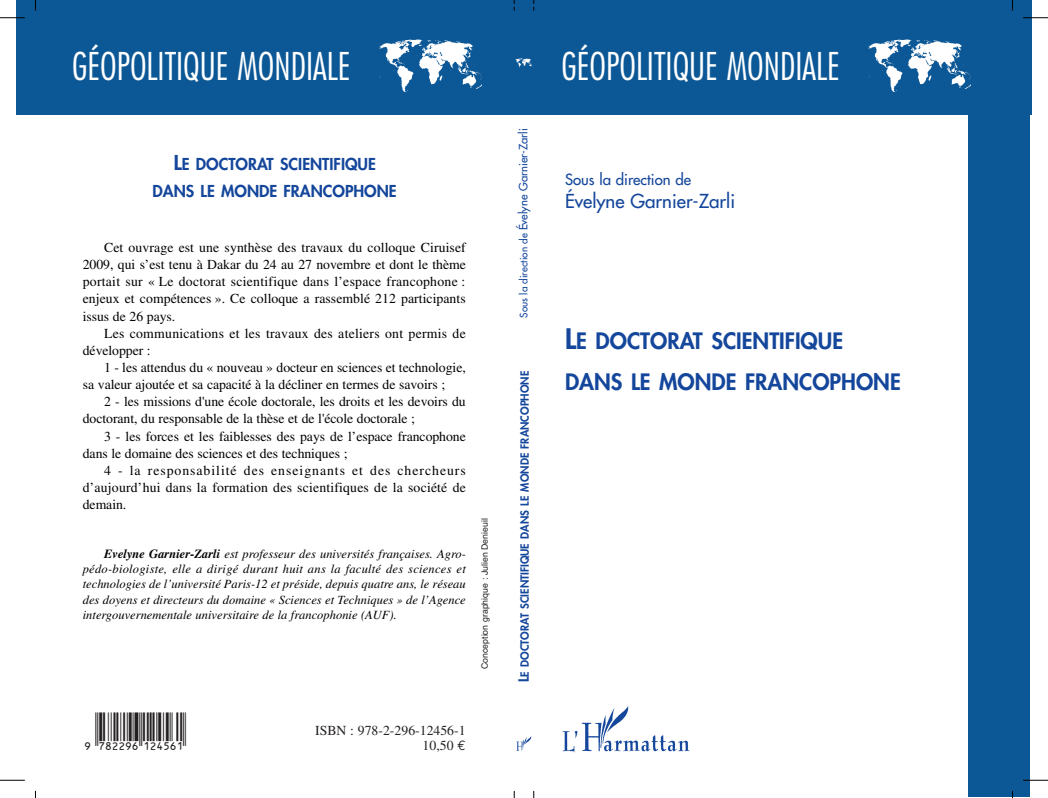
<style>
.page{position:relative;width:1048px;height:798px;background:#fff}
.page>*{position:absolute;margin:0;border:0;box-sizing:border-box;transform-origin:0 0}
.t1{font:37.5px "Upc Half";color:#231f20}
.t2{font:300 condensed 37.25px "Futura";color:#fff}
.t3{font:800 22px/41.2px "Futura";color:#14469b}
.t4{font:18.75px "Futura";color:#14469b}
.t5{font:800 16px/27.5px "Futura";color:#14469b;text-align:center}
.t6{font:15px "Futura";color:#14469b}
.t7{font:13.75px/17.1px "Times";letter-spacing:-.005em;color:#000}
.t8{font:13.75px/17.1px "Times";letter-spacing:.02em;color:#000}
.t9{font:13.75px "Times";color:#231f20}
.t10{font:italic 12.5px/15px "Times";color:#000;text-align:justify}
.t11{font:11.25px "Futura";color:#14469b}
.t12{font:800 11px "Futura";color:#14469b}
.t13{font:8.75px "Helvetica";color:#231f20}
.s1{font-size:20px}
.s2{font-weight:700}
.s3{font-family:"Euro Mono"}
.s4{font-size:10px}
.s5{font-size:13.75px}
.s6{font-size:27.5px}
</style>
<div class="page">
<div style="left:968px;top:102px;width:61px;height:694px;background:#0c5896"></div>
<div style="left:16px;top:0;width:1014px;height:115px;background:#0c5896"></div>
<svg style="left:1023px;top:18px;width:24px;height:1px"></svg>
<svg style="left:1023px;top:779px;width:24px;height:1px"></svg>
<img style="left:516px;top:736px;width:15px;height:14px">
<img style="left:562px;top:706px;width:128px;height:47px">
<svg style="left:0;top:18px;width:25px;height:1px"></svg>
<svg style="left:0;top:779px;width:25px;height:1px"></svg>
<img style="left:868px;top:39px;width:102px;height:53px">
<img style="left:379px;top:39px;width:102px;height:53px">
<img style="left:515px;top:58px;width:18px;height:10px">
<h2 class="t2" style="left:72px;top:50px;width:279px">GÉOPOLITIQUE MONDIALE</h2>
<h2 class="t2" style="left:561px;top:50px;width:279px">GÉOPOLITIQUE MONDIALE</h2>
<p class="t5" style="left:152px;top:151px;width:245px"><span class="s1">L</span>E DOCTORAT SCIENTIFIQUE<br>DANS LE MONDE FRANCOPHONE</p>
<p class="t7" style="left:83px;top:240px;width:384px;text-align:justify;text-indent:21px">Cet ouvrage est une synthèse des travaux du colloque Ciruisef 2009, qui s’est tenu à Dakar du 24 au 27 novembre et dont le thème portait sur « Le doctorat scientifique dans l’espace francophone : enjeux et compétences ». Ce colloque a rassemblé 212 participants issus de 26 pays.</p>
<p class="t8" style="left:83px;top:326px;width:384px;text-indent:21px">Les communications et les travaux des ateliers ont permis de développer :</p>
<p class="t7" style="left:83px;top:360px;width:384px;text-indent:21px">1 - les attendus du « nouveau » docteur en sciences et technologie, sa valeur ajoutée et sa capacité à la décliner en termes de savoirs ;</p>
<p class="t7" style="left:83px;top:394px;width:384px;text-indent:21px">2 - les missions d'une école doctorale, les droits et les devoirs du doctorant, du responsable de la thèse et de l'école doctorale ;</p>
<p class="t7" style="left:83px;top:428px;width:384px;text-indent:21px">3 - les forces et les faiblesses des pays de l’espace francophone dans le domaine des sciences et des techniques ;</p>
<p class="t7" style="left:83px;top:463px;width:384px;text-align:justify;text-indent:21px">4 - la responsabilité des enseignants et des chercheurs d’aujourd’hui dans la formation des scientifiques de la société de demain.</p>
<p class="t10" style="left:83px;top:547px;width:384px;text-indent:21px"><span class="s2">Evelyne Garnier-Zarli</span> est professeur des universités françaises. Agro&shy;pédo-biologiste, elle a dirigé durant huit ans la faculté des sciences et technologies de l’université Paris-12 et préside, depuis quatre ans, le réseau des doyens et directeurs du domaine « Sciences et Techniques » de l’Agence intergouvernementale universitaire de la francophonie (AUF).</p>
<p class="t13" style="left:479px;top:668px;width:152px;rotate:-90deg">Conception graphique : Julien Denieuil</p>
<h1 class="t1" style="left:85px;top:715px;width:109px">™xHSMCTGy124561z</h1>
<p class="t9" style="left:315px;top:725px;width:152px">ISBN : 978-2-296-12456-1</p>
<p class="t9" style="left:422px;top:740px;width:44px">10,50 <span class="s3">€</span></p>
<p class="t11" style="left:517px;top:317px;width:191px;rotate:-90deg"><span class="s4">Sous la direction de</span> Évelyne Garnier-Zarli</p>
<p class="t12" style="left:519px;top:682px;width:313px;rotate:-90deg"><span class="s5">L</span>E DOCTORAT SCIENTIFIQUE DANS LE MONDE FRANCOPHONE</p>
<p class="t6" style="left:565px;top:171px;width:127px">Sous la direction de</p>
<h3 class="t4" style="left:565px;top:192px;width:171px">Évelyne Garnier-Zarli</h3>
<h3 class="t3" style="left:565px;top:321px;width:337px"><span class="s6">L</span>E DOCTORAT SCIENTIFIQUE<br>DANS LE MONDE FRANCOPHONE</h3>
</div>
